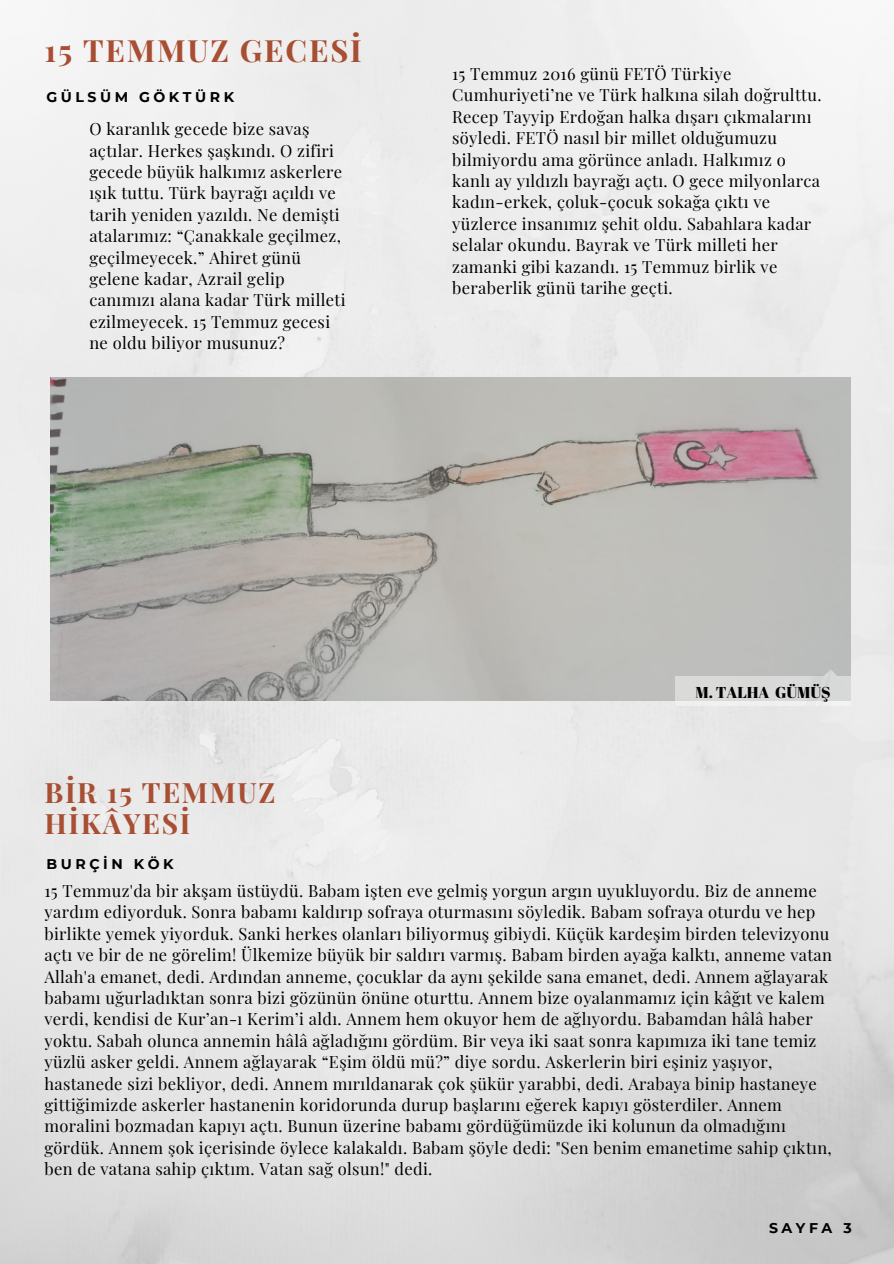
<style>
.page{position:relative;width:894px;height:1264px;background:#fff}
.page>*{position:absolute;margin:0;border:0;box-sizing:border-box;transform-origin:0 0}
.t1{font:700 30.75px "Playfair Display";letter-spacing:.06em;color:#a84e33}
.t2{font:700 28.05px/31.5px "Playfair Display";letter-spacing:.06em;color:#a84e33}
.t3{font:16.5px/21.5px "Playfair Display";letter-spacing:.02em;color:#000}
.t4{font:15.75px "Abril Fatface";color:#000}
.t5{font:700 14.1px "Montserrat";letter-spacing:.25em;color:#000}
</style>
<div class="page">
<img style="left:0;top:0;width:893px;height:1263px">
<img style="left:51px;top:377px;width:799px;height:324px">
<img style="left:675px;top:669px;width:175px;height:37px">
<p class="t1" style="left:44px;top:29px;width:319px">15 TEMMUZ GECESİ</p>
<p class="t5" style="left:47px;top:88px;width:189px">GÜLSÜM GÖKTÜRK</p>
<p class="t3" style="left:89px;top:118px;width:257px">O karanlık gecede bize savaş açtılar. Herkes şaşkındı. O zifiri gecede büyük halkımız askerlere ışık tuttu. Türk bayrağı açıldı ve tarih yeniden yazıldı. Ne demişti atalarımız: “Çanakkale geçilmez, geçilmeyecek.” Ahiret günü gelene kadar, Azrail gelip canımızı alana kadar Türk milleti ezilmeyecek. 15 Temmuz gecesi ne oldu biliyor musunuz?</p>
<p class="t3" style="left:452px;top:62px;width:370px">15 Temmuz 2016 günü FETÖ Türkiye Cumhuriyeti’ne ve Türk halkına silah doğrulttu.<br>Recep Tayyip Erdoğan halka dışarı çıkmalarını söyledi. FETÖ nasıl bir millet olduğumuzu bilmiyordu ama görünce anladı. Halkımız o kanlı ay yıldızlı bayrağı açtı. O gece milyonlarca kadın-erkek, çoluk-çocuk sokağa çıktı ve yüzlerce insanımız şehit oldu. Sabahlara kadar selalar okundu. Bayrak ve Türk milleti her zamanki gibi kazandı. 15 Temmuz birlik ve beraberlik günü tarihe geçti.</p>
<p class="t2" style="left:44px;top:775px;width:232px">BİR 15 TEMMUZ<br>HİKÂYESİ</p>
<p class="t5" style="left:47px;top:855px;width:128px">BURÇİN KÖK</p>
<p class="t4" style="left:695px;top:681px;width:137px">M. TALHA GÜMÜŞ</p>
<p class="t3" style="left:44px;top:879px;width:788px">15 Temmuz'da bir akşam üstüydü. Babam işten eve gelmiş yorgun argın uyukluyordu. Biz de anneme yardım ediyorduk. Sonra babamı kaldırıp sofraya oturmasını söyledik. Babam sofraya oturdu ve hep birlikte yemek yiyorduk. Sanki herkes olanları biliyormuş gibiydi. Küçük kardeşim birden televizyonu açtı ve bir de ne görelim! Ülkemize büyük bir saldırı varmış. Babam birden ayağa kalktı, anneme vatan Allah'a emanet, dedi. Ardından anneme, çocuklar da aynı şekilde sana emanet, dedi. Annem ağlayarak babamı uğurladıktan sonra bizi gözünün önüne oturttu. Annem bize oyalanmamız için kâğıt ve kalem verdi, kendisi de Kur’an-ı Kerim’i aldı. Annem hem okuyor hem de ağlıyordu. Babamdan hâlâ haber yoktu. Sabah olunca annemin hâlâ ağladığını gördüm. Bir veya iki saat sonra kapımıza iki tane temiz yüzlü asker geldi. Annem ağlayarak “Eşim öldü mü?” diye sordu. Askerlerin biri eşiniz yaşıyor, hastanede sizi bekliyor, dedi. Annem mırıldanarak çok şükür yarabbi, dedi. Arabaya binip hastaneye gittiğimizde askerler hastanenin koridorunda durup başlarını eğerek kapıyı gösterdiler. Annem moralini bozmadan kapıyı açtı. Bunun üzerine babamı gördüğümüzde iki kolunun da olmadığını gördük. Annem şok içerisinde öylece kalakaldı. Babam şöyle dedi: "Sen benim emanetime sahip çıktın, ben de vatana sahip çıktım. Vatan sağ olsun!" dedi.</p>
<p class="t5" style="left:769px;top:1218px;width:84px">SAYFA 3</p>
</div>
